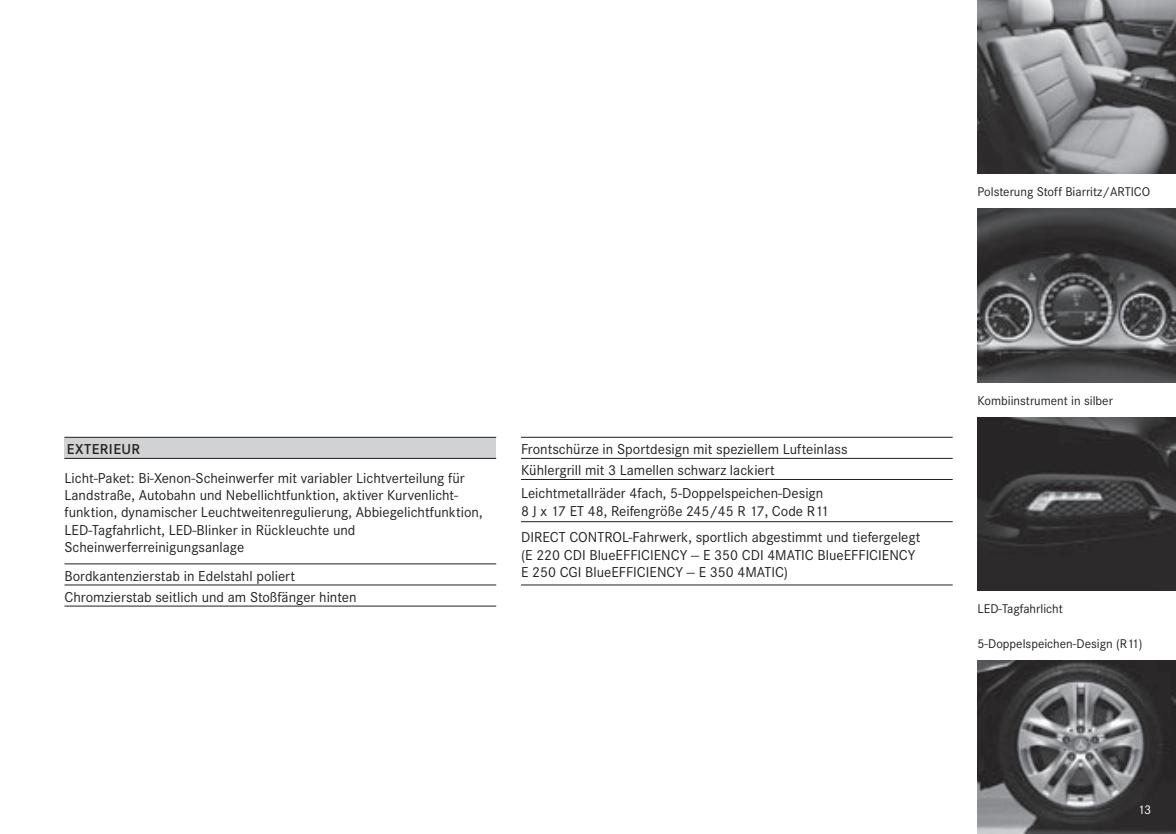
<style>
.page{position:relative;width:1176px;height:834px;background:#fff}
.page>*{position:absolute;margin:0;border:0;box-sizing:border-box;transform-origin:0 0}
.t1{font:14.88px/17.3px "Corporate S";color:#231f20}
.t2{font:600 14.88px "Corporate S";letter-spacing:.03em;color:#231f20}
.t3{font:13.12px "Corporate S";color:#231f20}
.t4{font:13.12px "Corporate S";color:#fff}
</style>
<div class="page">
<div style="left:64px;top:437px;width:432px;height:21px;background:#d1d2d4"></div>
<hr style="left:64px;top:437px;width:432px;height:1px;background:#231f20">
<hr style="left:64px;top:458px;width:432px;height:1px;background:#231f20">
<hr style="left:64px;top:563px;width:432px;height:1px;background:#231f20">
<hr style="left:64px;top:584px;width:432px;height:1px;background:#231f20">
<hr style="left:64px;top:605px;width:432px;height:1px;background:#231f20">
<hr style="left:521px;top:521px;width:431px;height:1px;background:#231f20">
<hr style="left:521px;top:437px;width:431px;height:1px;background:#231f20">
<hr style="left:521px;top:458px;width:431px;height:1px;background:#231f20">
<hr style="left:521px;top:479px;width:431px;height:1px;background:#231f20">
<hr style="left:521px;top:584px;width:431px;height:1px;background:#231f20">
<img style="left:977px;top:0;width:199px;height:174px">
<img style="left:977px;top:417px;width:199px;height:173px">
<img style="left:977px;top:208px;width:199px;height:174px">
<img style="left:977px;top:660px;width:199px;height:173px">
<p class="t3" style="left:977px;top:184px;width:174px">Polsterung Stoff Biarritz/ARTICO</p>
<p class="t2" style="left:67px;top:440px;width:75px">EXTERIEUR</p>
<p class="t1" style="left:64px;top:469px;width:419px">Licht-Paket: Bi-Xenon-Scheinwerfer mit variabler Lichtverteilung für Landstraße, Autobahn und Nebellichtfunktion, aktiver Kurvenlicht&shy;funktion, dynamischer Leuchtweitenregulierung, Abbiegelichtfunktion, LED-Tagfahrlicht, LED-Blinker in Rückleuchte und Scheinwerferreinigungsanlage</p>
<p class="t1" style="left:64px;top:565px;width:294px;line-height:21px">Bordkantenzierstab in Edelstahl poliert<br>Chromzierstab seitlich und am Stoßfänger hinten</p>
<p class="t1" style="left:521px;top:439px;width:328px;line-height:21px">Frontschürze in Sportdesign mit speziellem Lufteinlass<br>Kühlergrill mit 3 Lamellen schwarz lackiert</p>
<p class="t1" style="left:521px;top:484px;width:309px;line-height:17.8px">Leichtmetallräder 4fach, 5-Doppelspeichen-Design<br>8 J x 17 ET 48, Reifengröße 245/45 R 17, Code R11</p>
<p class="t1" style="left:521px;top:528px;width:401px;line-height:17.8px">DIRECT CONTROL-Fahrwerk, sportlich abgestimmt und tiefergelegt (E 220 CDI BlueEFFICIENCY -- E 350 CDI 4MATIC BlueEFFICIENCY<br>E 250 CGI BlueEFFICIENCY -- E 350 4MATIC)</p>
<p class="t3" style="left:977px;top:393px;width:137px">Kombiinstrument in silber</p>
<p class="t3" style="left:977px;top:601px;width:87px">LED-Tagfahrlicht</p>
<p class="t3" style="left:977px;top:636px;width:167px">5-Doppelspeichen-Design (R11)</p>
<p class="t4" style="left:1138px;top:802px;width:11px">13</p>
</div>
